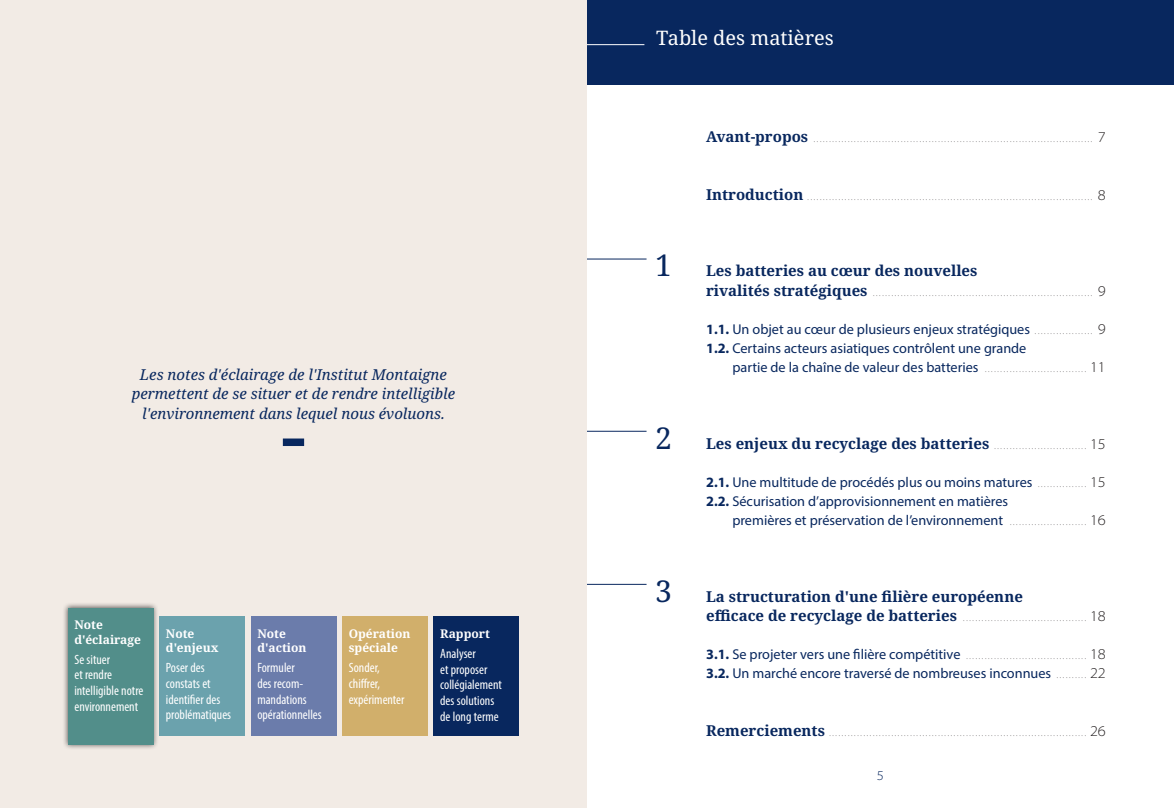
<style>
.page{position:relative;width:1174px;height:808px;background:#fff}
.page>*{position:absolute;margin:0;border:0;box-sizing:border-box;transform-origin:0 0}
.t1{font:19.95px "Noto Serif";color:#fff}
.t2{font:700 15px/19.2px "Noto Serif";color:#08275e}
.t3{font:italic 15px/19.5px "Noto Serif";color:#08275e;text-align:center}
.t4{font:300 semi-expanded 15px "Myriad Pro";color:#231f20}
.t5{font:14.25px "Myriad Pro";color:#08275e}
.t6{font:condensed 13.5px/15.8px "Myriad Pro";color:#fff}
.t7{font:300 semi-expanded 13.5px "Myriad Pro";color:#08275e}
.t8{font:700 12px/14.2px "Noto Serif";color:#fff}
.t9{font:300 semi-expanded 7.5px "Myriad Pro";color:#231f20}
.s1{font-family:"Noto Serif";font-weight:700;font-stretch:normal;font-size:15px;color:#08275e}
.s2{font-size:15px}
.s3{font-weight:400;font-size:30px}
.s4{font-weight:700}
.s5{font-weight:300;font-stretch:semi-expanded;font-size:7.5px;color:#231f20}
.s6{font-weight:300;font-stretch:semi-expanded;font-size:15px;color:#231f20}
.s7{font-family:"Myriad Pro";font-weight:300;font-stretch:semi-expanded;font-size:7.5px;color:#231f20}
.s8{font-family:"Myriad Pro";font-weight:300;font-stretch:semi-expanded;color:#231f20}
.s9{font-weight:700;font-stretch:normal;font-size:14.25px;color:#08275e}
.s10{font-weight:400;font-stretch:normal;font-size:14.25px;color:#08275e}
</style>
<div class="page">
<div style="left:587px;top:0;width:587px;height:85px;background:#08275e"></div>
<div style="left:0;top:0;width:587px;height:808px;background:#f2ebe5"></div>
<hr style="left:587px;top:44px;width:57px;height:1px;background:#fff">
<div style="left:283px;top:438px;width:21px;height:8px;background:#08275e"></div>
<hr style="left:587px;top:259px;width:59px;height:1px;background:#08275e">
<hr style="left:587px;top:431px;width:59px;height:1px;background:#08275e">
<hr style="left:587px;top:584px;width:59px;height:1px;background:#08275e">
<div style="left:62px;top:603px;width:97px;height:147px;background:#231f20;opacity:.75"></div>
<div style="left:68px;top:608px;width:85px;height:136px;background:#528e8a"></div>
<div style="left:434px;top:617px;width:85px;height:119px;background:#08275e"></div>
<div style="left:251px;top:617px;width:85px;height:119px;background:#6b7cab"></div>
<div style="left:342px;top:617px;width:85px;height:119px;background:#d1af6b"></div>
<div style="left:159px;top:617px;width:85px;height:119px;background:#6ba2ad"></div>
<h2 class="t3" style="left:132px;top:365px;width:325px">Les notes d'éclairage de l'Institut Montaigne permettent de se situer et de rendre intelligible l'environnement dans lequel nous évoluons.</h2>
<h3 class="t8" style="left:74px;top:618px;width:68px">Note d'éclairage</h3>
<h3 class="t6" style="left:74px;top:651px;width:70px">Se situer<br>et rendre intelligible notre environnement</h3>
<h3 class="t8" style="left:166px;top:627px;width:54px">Note d'enjeux</h3>
<h3 class="t6" style="left:166px;top:660px;width:67px">Poser des constats et identifier des problématiques</h3>
<h3 class="t8" style="left:257px;top:627px;width:51px">Note d'action</h3>
<h3 class="t6" style="left:257px;top:660px;width:66px">Formuler<br>des recom&shy;mandations opérationnelles</h3>
<h3 class="t8" style="left:349px;top:627px;width:63px">Opération spéciale</h3>
<h3 class="t6" style="left:349px;top:660px;width:57px">Sonder, chiffrer, expérimenter</h3>
<h3 class="t8" style="left:440px;top:627px;width:51px">Rapport</h3>
<h3 class="t6" style="left:440px;top:645px;width:63px">Analyser<br>et proposer collégialement des solutions de long terme</h3>
<h1 class="t1" style="left:656px;top:24px;width:179px">Table des matières</h1>
<p class="t9" style="left:706px;top:135px;width:401px"><span class="s1">Avant-propos</span> . . . . . . . . . . . . . . . . . . . . . . . . . . . . . . . . . . . . . . . . . . . . . . . . . . . . . . . . . . . . . . . . . . . . . . . . . . . . . . . . . . . . . . . . . . <span class="s2">7</span></p>
<p class="t9" style="left:706px;top:193px;width:401px"><span class="s1">Introduction</span> . . . . . . . . . . . . . . . . . . . . . . . . . . . . . . . . . . . . . . . . . . . . . . . . . . . . . . . . . . . . . . . . . . . . . . . . . . . . . . . . . . . . . . . . . . . . <span class="s2">8</span></p>
<h2 class="t2" style="left:655px;top:262px;width:324px"><span class="s3">1</span> Les batteries au cœur des nouvelles</h2>
<p class="t9" style="left:706px;top:288px;width:401px"><span class="s1">rivalités stratégiques</span> . . . . . . . . . . . . . . . . . . . . . . . . . . . . . . . . . . . . . . . . . . . . . . . . . . . . . . . . . . . . . . . . . . . . . . . <span class="s2">9</span></p>
<h3 class="t5" style="left:706px;top:320px;width:401px"><span class="s4">1.1.</span> Un objet au cœur de plusieurs enjeux stratégiques <span class="s5">. . . . . . . . . . . . . . . . . . .</span> <span class="s6">9</span></h3>
<h3 class="t5" style="left:706px;top:339px;width:322px"><span class="s4">1.2.</span> Certains acteurs asiatiques contrôlent une grande</h3>
<h3 class="t5" style="left:732px;top:358px;width:248px">partie de la chaîne de valeur des batteries</h3>
<h2 class="t4" style="left:1090px;top:358px;width:17px">11</h2>
<h2 class="t2" style="left:655px;top:434px;width:452px"><span class="s3">2</span> Les enjeux du recyclage des batteries <span class="s7">. . . . . . . . . . . . . . . . . . . . . . . . . . . . .</span> <span class="s8">15</span></h2>
<h3 class="t5" style="left:706px;top:473px;width:401px"><span class="s4">2.1.</span> Une multitude de procédés plus ou moins matures <span class="s5">. . . . . . . . . . . . . . .</span> <span class="s6">15</span></h3>
<h3 class="t5" style="left:706px;top:492px;width:304px"><span class="s4">2.2.</span> Sécurisation d’approvisionnement en matières</h3>
<h3 class="t5" style="left:732px;top:512px;width:272px">premières et préservation de l’environnement</h3>
<h2 class="t4" style="left:1090px;top:511px;width:17px">16</h2>
<h2 class="t2" style="left:706px;top:587px;width:318px;text-indent:-51px"><span class="s3">3</span> La structuration d'une filière européenne efficace de recyclage de batteries</h2>
<h2 class="t4" style="left:1090px;top:607px;width:17px">18</h2>
<p class="t9" style="left:706px;top:652px;width:401px"><span class="s9">3.1.</span> <span class="s10">Se projeter vers une filière compétitive</span> . . . . . . . . . . . . . . . . . . . . . . . . . . . . . . . . . . . . . . <span class="s2">18</span></p>
<h3 class="t5" style="left:706px;top:665px;width:401px"><span class="s4">3.2.</span> Un marché encore traversé de nombreuses inconnues <span class="s5">. . . . . . . . .</span> <span class="s6">22</span></h3>
<p class="t9" style="left:706px;top:729px;width:401px"><span class="s1">Remerciements</span> . . . . . . . . . . . . . . . . . . . . . . . . . . . . . . . . . . . . . . . . . . . . . . . . . . . . . . . . . . . . . . . . . . . . . . . . . . . . . . . . . . <span class="s2">26</span></p>
<h3 class="t7" style="left:877px;top:767px;width:9px">5</h3>
</div>
